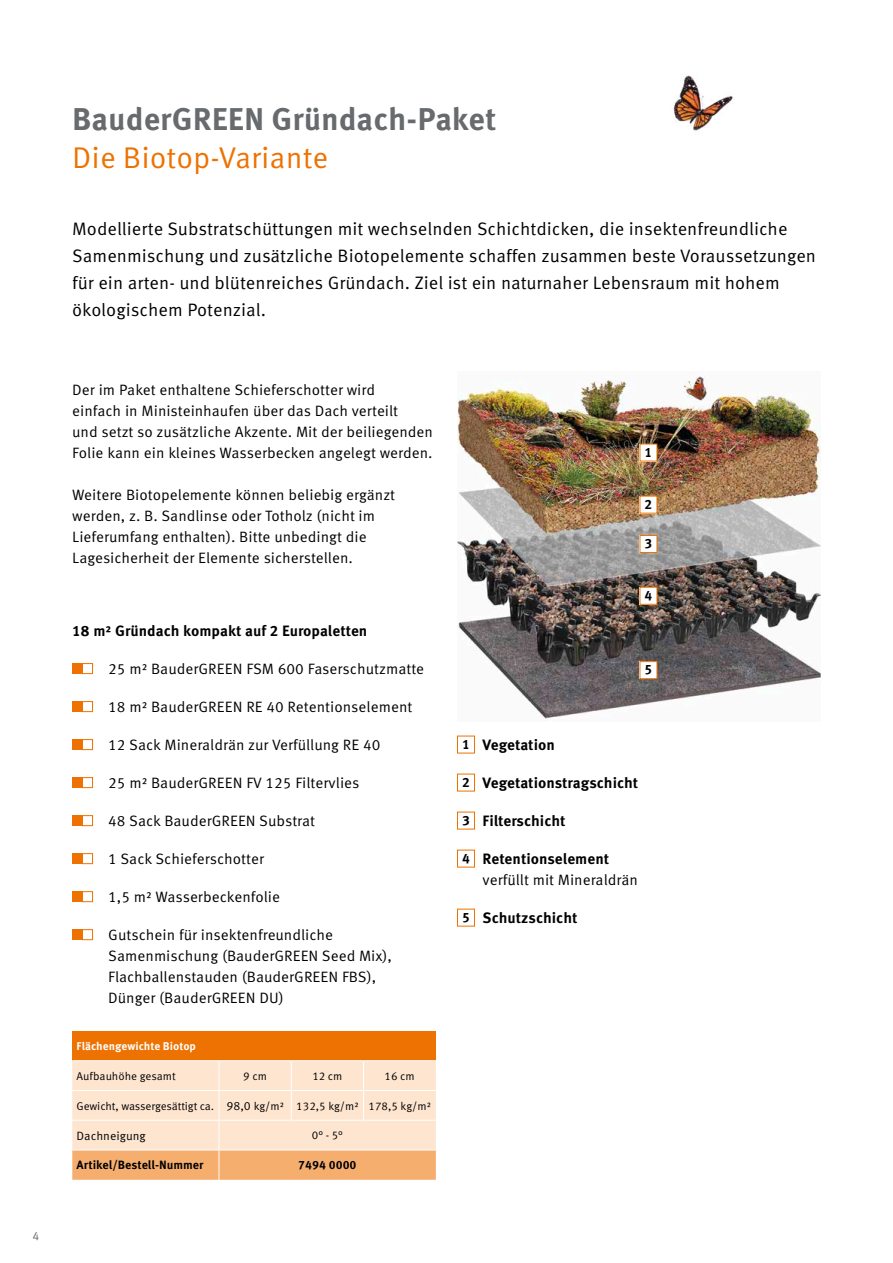
<style>
.page{position:relative;width:893px;height:1263px;background:#fff}
.page>*{position:absolute;margin:0;border:0;box-sizing:border-box;transform-origin:0 0}
.t1{font:700 31.5px "Meta Correspondence Pro";color:#676b6e}
.t2{font:30px "Meta Correspondence Pro";color:#ed7201}
.t3{font:18px/27px "Meta Correspondence Pro";color:#000}
.t4{font:15px/21px "Meta Correspondence Pro";color:#000}
.t5{font:700 15px "Meta Correspondence Pro";color:#000}
.t6{font:700 13.5px "Meta Correspondence Pro";color:#000}
.t7{font:700 12px "Meta Correspondence Pro";color:#000}
.t8{font:12px "Meta Correspondence Pro";color:#000}
.t9{font:12px "Meta Correspondence Pro";color:#676b6e}
.t10{font:11.25px "Meta Correspondence Pro";letter-spacing:-.01em;color:#000}
.t11{font:700 11.25px "Meta Correspondence Pro";color:#fff}
.s1{font-size:12px}
.s2{font-size:13.5px}
.s3{font-weight:700;font-size:13.5px}
.s4{font-weight:700}
</style>
<div class="page">
<div style="left:457px;top:736px;width:18px;height:17px;border:1px solid #ed7201"></div>
<div style="left:457px;top:774px;width:18px;height:17px;border:1px solid #ed7201"></div>
<div style="left:457px;top:812px;width:18px;height:17px;border:1px solid #ed7201"></div>
<div style="left:457px;top:850px;width:18px;height:17px;border:1px solid #ed7201"></div>
<div style="left:457px;top:909px;width:18px;height:17px;border:1px solid #ed7201"></div>
<div style="left:72px;top:663px;width:10px;height:11px;background:#ed7201"></div>
<svg style="left:82px;top:663px;width:11px;height:11px"></svg>
<div style="left:72px;top:701px;width:10px;height:11px;background:#ed7201"></div>
<svg style="left:82px;top:701px;width:11px;height:11px"></svg>
<div style="left:72px;top:739px;width:10px;height:11px;background:#ed7201"></div>
<svg style="left:82px;top:739px;width:11px;height:11px"></svg>
<div style="left:72px;top:777px;width:10px;height:11px;background:#ed7201"></div>
<svg style="left:82px;top:777px;width:11px;height:11px"></svg>
<div style="left:72px;top:815px;width:10px;height:11px;background:#ed7201"></div>
<svg style="left:82px;top:815px;width:11px;height:11px"></svg>
<div style="left:72px;top:853px;width:10px;height:11px;background:#ed7201"></div>
<svg style="left:82px;top:853px;width:11px;height:11px"></svg>
<div style="left:72px;top:891px;width:10px;height:11px;background:#ed7201"></div>
<svg style="left:82px;top:891px;width:11px;height:11px"></svg>
<div style="left:72px;top:929px;width:10px;height:11px;background:#ed7201"></div>
<svg style="left:82px;top:929px;width:11px;height:11px"></svg>
<img style="left:457px;top:374px;width:364px;height:345px">
<div style="left:640px;top:535px;width:17px;height:17px;background:#fff"></div>
<div style="left:640px;top:535px;width:17px;height:18px;border:1px solid #ed7201"></div>
<div style="left:640px;top:496px;width:17px;height:17px;background:#fff"></div>
<div style="left:640px;top:444px;width:17px;height:17px;background:#fff"></div>
<div style="left:640px;top:587px;width:17px;height:17px;background:#fff"></div>
<div style="left:640px;top:587px;width:17px;height:18px;border:1px solid #ed7201"></div>
<div style="left:640px;top:662px;width:17px;height:17px;background:#fff"></div>
<div style="left:640px;top:661px;width:17px;height:18px;border:1px solid #ed7201"></div>
<img style="left:673px;top:75px;width:60px;height:56px">
<div style="left:72px;top:1031px;width:364px;height:30px;background:#ed7201"></div>
<hr style="left:72px;top:1060px;width:147px;height:1px;background:#fff">
<hr style="left:219px;top:1060px;width:72px;height:1px;background:#fff">
<hr style="left:291px;top:1060px;width:73px;height:1px;background:#fff">
<hr style="left:364px;top:1060px;width:72px;height:1px;background:#fff">
<svg style="left:72px;top:1061px;width:364px;height:119px;background:#fbd8b9"></svg>
<hr style="left:291px;top:1120px;width:73px;height:1px;background:#fff">
<hr style="left:364px;top:1120px;width:72px;height:1px;background:#fff">
<hr style="left:72px;top:1149px;width:147px;height:1px;background:#fff">
<hr style="left:219px;top:1149px;width:72px;height:1px;background:#fff">
<hr style="left:219px;top:1150px;width:1px;height:30px;background:#fff">
<hr style="left:291px;top:1149px;width:73px;height:1px;background:#fff">
<hr style="left:364px;top:1149px;width:72px;height:1px;background:#fff">
<p class="t9" style="left:33px;top:1226px;width:8px">4</p>
<h1 class="t1" style="left:72px;top:94px;width:426px">BauderGREEN Gründach-Paket</h1>
<h2 class="t2" style="left:72px;top:134px;width:258px">Die Biotop-Variante</h2>
<p class="t3" style="left:72px;top:214px;width:745px">Modellierte Substratschüttungen mit wechselnden Schichtdicken, die insektenfreundliche Samenmischung und zusätzliche Biotopelemente schaffen zusammen beste Voraussetzungen für ein arten- und blütenreiches Gründach. Ziel ist ein naturnaher Lebensraum mit hohem ökologischem Potenzial.</p>
<p class="t4" style="left:72px;top:378px;width:362px">Der im Paket enthaltene Schieferschotter wird<br>einfach in Ministeinhaufen über das Dach verteilt<br>und setzt so zusätzliche Akzente. Mit der beiliegenden Folie kann ein kleines Wasserbecken angelegt werden.</p>
<p class="t4" style="left:72px;top:483px;width:324px">Weitere Biotopelemente können beliebig ergänzt werden, z. B. Sandlinse oder Totholz (nicht im Lieferumfang enthalten). Bitte unbedingt die Lagesicherheit der Elemente sicherstellen.</p>
<p class="t5" style="left:72px;top:619px;width:297px">18 m² Gründach kompakt auf 2 Europaletten</p>
<p class="t4" style="left:108px;top:657px;width:317px">25 m² BauderGREEN FSM 600 Faserschutzmatte</p>
<p class="t4" style="left:108px;top:695px;width:306px">18 m² BauderGREEN RE 40 Retentionselement</p>
<p class="t4" style="left:108px;top:733px;width:274px">12 Sack Mineraldrän zur Verfüllung RE 40</p>
<p class="t4" style="left:108px;top:771px;width:253px">25 m² BauderGREEN FV 125 Filtervlies</p>
<p class="t4" style="left:108px;top:809px;width:208px">48 Sack BauderGREEN Substrat</p>
<p class="t4" style="left:108px;top:847px;width:157px">1 Sack Schieferschotter</p>
<p class="t4" style="left:108px;top:885px;width:173px">1,5 m² Wasserbeckenfolie</p>
<p class="t4" style="left:108px;top:923px;width:285px">Gutschein für insektenfreundliche Samenmischung (BauderGREEN Seed Mix), Flachballenstauden (BauderGREEN FBS), Dünger (BauderGREEN DU)</p>
<p class="t11" style="left:77px;top:1037px;width:121px">Flächengewichte Biotop</p>
<p class="t10" style="left:77px;top:1067px;width:101px">Aufbauhöhe gesamt</p>
<p class="t10" style="left:243px;top:1067px;width:25px">9 cm</p>
<p class="t10" style="left:312px;top:1067px;width:32px">12 cm</p>
<p class="t10" style="left:385px;top:1067px;width:32px">16 cm</p>
<p class="t10" style="left:77px;top:1097px;width:356px">Gewicht, wassergesättigt ca. <span class="s1">98,0</span> kg/m² 132,5 kg/m² 178,5 kg/m²</p>
<p class="t8" style="left:77px;top:1126px;width:71px">Dachneigung</p>
<p class="t10" style="left:312px;top:1127px;width:33px">0° - 5°</p>
<p class="t7" style="left:77px;top:1156px;width:129px">Artikel/Bestell-Nummer</p>
<p class="t7" style="left:298px;top:1156px;width:60px">7494 0000</p>
<p class="t6" style="left:645px;top:442px;width:9px">1</p>
<p class="t6" style="left:645px;top:494px;width:9px">2</p>
<p class="t6" style="left:645px;top:533px;width:9px">3</p>
<p class="t6" style="left:645px;top:585px;width:9px">4</p>
<p class="t6" style="left:645px;top:659px;width:9px">5</p>
<p class="t5" style="left:462px;top:733px;width:94px"><span class="s2">1</span> Vegetation</p>
<p class="t5" style="left:462px;top:771px;width:178px"><span class="s2">2</span> Vegetationstragschicht</p>
<p class="t5" style="left:462px;top:809px;width:105px"><span class="s2">3</span> Filterschicht</p>
<p class="t4" style="left:483px;top:848px;width:157px;text-indent:-21px"><span class="s3">4</span> <span class="s4">Retentionselement </span>verfüllt mit Mineraldrän</p>
<p class="t5" style="left:462px;top:906px;width:117px"><span class="s2">5</span> Schutzschicht</p>
</div>
